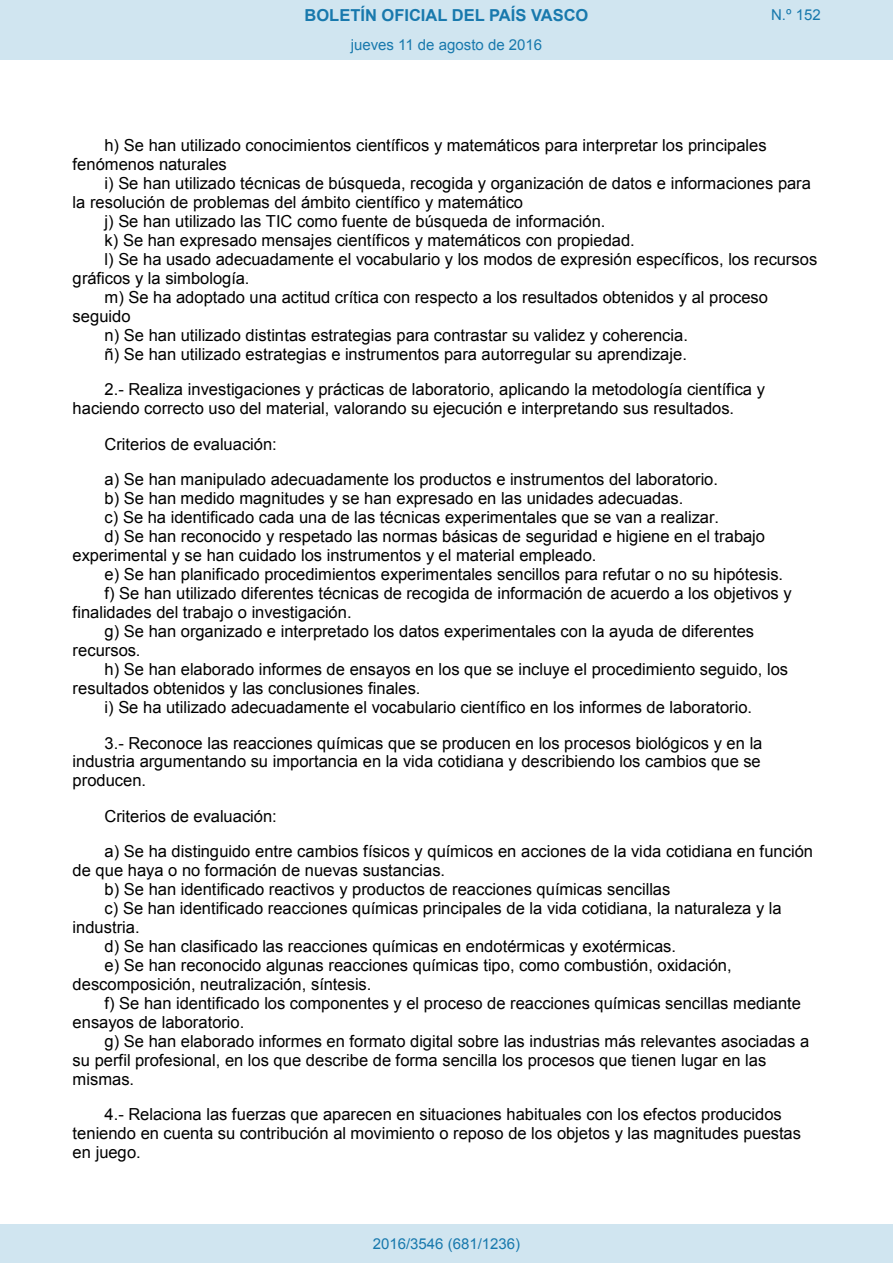
<style>
.page{position:relative;width:893px;height:1263px;background:#fff}
.page>*{position:absolute;margin:0;border:0;box-sizing:border-box;transform-origin:0 0}
.t1{font:16.5px/19px "Arial";color:#000}
.t2{font:700 16.5px "Arial";color:#1879ad}
.Paginacion_Centro{font:15px "Arial";color:#1879ad}
</style>
<div class="page">
<div style="left:0;top:0;width:893px;height:60px;background:#d0e5f0"></div>
<div style="left:0;top:1225px;width:893px;height:38px;background:#d0e5f0"></div>
<p class="t2" style="left:305px;top:4px;width:285px">BOLETÍN OFICIAL DEL PAÍS VASCO</p>
<p class="Paginacion_Centro" style="left:771px;top:5px;width:51px">N.º 152</p>
<p class="Paginacion_Centro" style="left:351px;top:35px;width:193px">jueves 11 de agosto de 2016</p>
<p class="t1" style="left:104px;top:136px;width:664px">h) Se han utilizado conocimientos científicos y matemáticos para interpretar los principales</p>
<p class="t1" style="left:73px;top:155px;width:156px">fenómenos naturales</p>
<p class="t1" style="left:104px;top:174px;width:708px">i) Se han utilizado técnicas de búsqueda, recogida y organización de datos e informaciones para</p>
<p class="t1" style="left:73px;top:193px;width:452px">la resolución de problemas del ámbito científico y matemático</p>
<p class="t1" style="left:104px;top:212px;width:502px">j) Se han utilizado las TIC como fuente de búsqueda de información.</p>
<p class="t1" style="left:104px;top:231px;width:532px">k) Se han expresado mensajes científicos y matemáticos con propiedad.</p>
<p class="t1" style="left:104px;top:250px;width:714px">l) Se ha usado adecuadamente el vocabulario y los modos de expresión específicos, los recursos</p>
<p class="t1" style="left:73px;top:269px;width:178px">gráficos y la simbología.</p>
<p class="t1" style="left:104px;top:288px;width:665px">m) Se ha adoptado una actitud crítica con respecto a los resultados obtenidos y al proceso</p>
<p class="t1" style="left:73px;top:307px;width:60px">seguido</p>
<p class="t1" style="left:104px;top:326px;width:585px">n) Se han utilizado distintas estrategias para contrastar su validez y coherencia.</p>
<p class="t1" style="left:104px;top:345px;width:584px">ñ) Se han utilizado estrategias e instrumentos para autorregular su aprendizaje.</p>
<p class="t1" style="left:73px;top:380px;width:694px;text-indent:32px">2.- Realiza investigaciones y prácticas de laboratorio, aplicando la metodología científica y haciendo correcto uso del material, valorando su ejecución e interpretando sus resultados.</p>
<p class="t1" style="left:104px;top:427px;width:615px;line-height:35.4px">Criterios de evaluación:<br>a) Se han manipulado adecuadamente los productos e instrumentos del laboratorio.</p>
<p class="t1" style="left:104px;top:489px;width:580px">b) Se han medido magnitudes y se han expresado en las unidades adecuadas.</p>
<p class="t1" style="left:104px;top:508px;width:616px">c) Se ha identificado cada una de las técnicas experimentales que se van a realizar.</p>
<p class="t1" style="left:104px;top:527px;width:662px">d) Se han reconocido y respetado las normas básicas de seguridad e higiene en el trabajo</p>
<p class="t1" style="left:73px;top:546px;width:525px">experimental y se han cuidado los instrumentos y el material empleado.</p>
<p class="t1" style="left:104px;top:565px;width:680px">e) Se han planificado procedimientos experimentales sencillos para refutar o no su hipótesis.</p>
<p class="t1" style="left:104px;top:584px;width:689px">f) Se han utilizado diferentes técnicas de recogida de información de acuerdo a los objetivos y</p>
<p class="t1" style="left:73px;top:603px;width:280px">finalidades del trabajo o investigación.</p>
<p class="t1" style="left:104px;top:622px;width:651px">g) Se han organizado e interpretado los datos experimentales con la ayuda de diferentes</p>
<p class="t1" style="left:73px;top:641px;width:69px">recursos.</p>
<p class="t1" style="left:104px;top:660px;width:685px">h) Se han elaborado informes de ensayos en los que se incluye el procedimiento seguido, los</p>
<p class="t1" style="left:73px;top:679px;width:349px">resultados obtenidos y las conclusiones finales.</p>
<p class="t1" style="left:104px;top:698px;width:649px">i) Se ha utilizado adecuadamente el vocabulario científico en los informes de laboratorio.</p>
<p class="t1" style="left:73px;top:733px;width:691px;text-align:justify;text-indent:32px">3.- Reconoce las reacciones químicas que se producen en los procesos biológicos y en la industria argumentando su importancia en la vida cotidiana y describiendo los cambios que se producen.</p>
<p class="t1" style="left:104px;top:799px;width:710px;line-height:35.4px">Criterios de evaluación:<br>a) Se ha distinguido entre cambios físicos y químicos en acciones de la vida cotidiana en función</p>
<p class="t1" style="left:73px;top:861px;width:374px">de que haya o no formación de nuevas sustancias.</p>
<p class="t1" style="left:104px;top:880px;width:567px">b) Se han identificado reactivos y productos de reacciones químicas sencillas</p>
<p class="t1" style="left:104px;top:899px;width:679px">c) Se han identificado reacciones químicas principales de la vida cotidiana, la naturaleza y la</p>
<p class="t1" style="left:73px;top:918px;width:69px">industria.</p>
<p class="t1" style="left:104px;top:937px;width:573px">d) Se han clasificado las reacciones químicas en endotérmicas y exotérmicas.</p>
<p class="t1" style="left:104px;top:956px;width:629px">e) Se han reconocido algunas reacciones químicas tipo, como combustión, oxidación,</p>
<p class="t1" style="left:73px;top:975px;width:300px">descomposición, neutralización, síntesis.</p>
<p class="t1" style="left:104px;top:994px;width:698px">f) Se han identificado los componentes y el proceso de reacciones químicas sencillas mediante</p>
<p class="t1" style="left:73px;top:1013px;width:173px">ensayos de laboratorio.</p>
<p class="t1" style="left:104px;top:1032px;width:706px">g) Se han elaborado informes en formato digital sobre las industrias más relevantes asociadas a</p>
<p class="t1" style="left:73px;top:1051px;width:695px">su perfil profesional, en los que describe de forma sencilla los procesos que tienen lugar en las</p>
<p class="t1" style="left:73px;top:1070px;width:63px">mismas.</p>
<p class="t1" style="left:73px;top:1105px;width:730px;text-indent:32px">4.- Relaciona las fuerzas que aparecen en situaciones habituales con los efectos producidos teniendo en cuenta su contribución al movimiento o reposo de los objetos y las magnitudes puestas en juego.</p>
<p class="Paginacion_Centro" style="left:373px;top:1234px;width:149px">2016/3546 (681/1236)</p>
</div>
